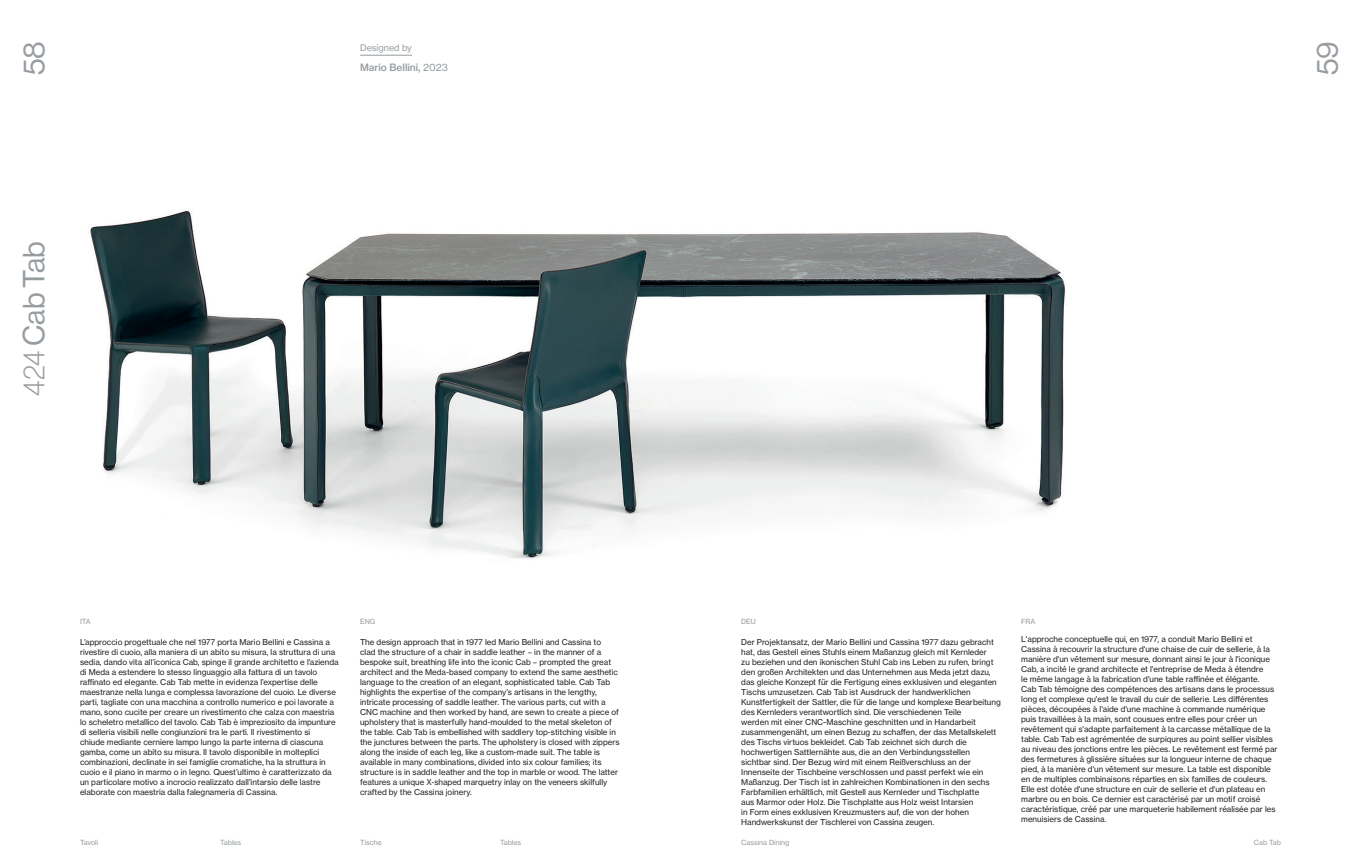
<style>
.page{position:relative;width:1361px;height:865px;background:#fff}
.page>*{position:absolute;margin:0;border:0;box-sizing:border-box;transform-origin:0 0}
.t1{font:30px "Haas Grot Disp 55 Roman";color:#979ca0}
.t2{font:500 10px "Haas Grot Text 65";color:#979ca0}
.t3{font:9px "Haas Grot Text 55 Roman";color:#979ca0}
.t4{font:8px/10px "Haas Grot Text 55 Roman";color:#231f20}
.t5{font:7px "Haas Grot Text 55 Roman";color:#979ca0}
.s1{font-family:"Haas Grot Text 55 Roman";font-weight:400}
.s2{font-family:"Haas Grot Disp 35";font-weight:100}
</style>
<div class="page">
<hr style="left:360px;top:55px;width:52px;height:1px;background:#979ca0">
<img style="left:90px;top:211px;width:975px;height:348px">
<h1 class="t1" style="left:17px;top:75px;width:36px;rotate:-90deg">58</h1>
<h1 class="t1" style="left:1310px;top:75px;width:35px;rotate:-90deg">59</h1>
<p class="t3" style="left:360px;top:42px;width:53px">Designed by</p>
<p class="t2" style="left:360px;top:61px;width:89px">Mario Bellini, <span class="s1">2023</span></p>
<h1 class="t1" style="left:17px;top:396px;width:156px;rotate:-90deg"><span class="s2">424</span> Cab Tab</h1>
<p class="t5" style="left:80px;top:617px;width:12px">ITA</p>
<p class="t5" style="left:360px;top:617px;width:17px">ENG</p>
<p class="t5" style="left:741px;top:617px;width:16px">DEU</p>
<p class="t5" style="left:1021px;top:617px;width:16px">FRA</p>
<p class="t4" style="left:80px;top:637px;width:260px">L’approccio progettuale che nel 1977 porta Mario Bellini e Cassina a rivestire di cuoio, alla maniera di un abito su misura, la struttura di una sedia, dando vita all’iconica Cab, spinge il grande architetto e l’azienda di Meda a estendere lo stesso linguaggio alla fattura di un tavolo raffinato ed elegante. Cab Tab mette in evidenza l’expertise delle maestranze nella lunga e complessa lavorazione del cuoio. Le diverse parti, tagliate con una macchina a controllo numerico e poi lavorate a mano, sono cucite per creare un rivestimento che calza con maestria lo scheletro metallico del tavolo. Cab Tab è impreziosito da impunture di selleria visibili nelle congiunzioni tra le parti. Il rivestimento si<br>chiude mediante cerniere lampo lungo la parte interna di ciascuna gamba, come un abito su misura. Il tavolo disponibile in molteplici combinazioni, declinate in sei famiglie cromatiche, ha la struttura in cuoio e il piano in marmo o in legno. Quest’ultimo è caratterizzato da un particolare motivo a incrocio realizzato dall’intarsio delle lastre elaborate con maestria dalla falegnameria di Cassina.</p>
<p class="t4" style="left:360px;top:637px;width:261px">The design approach that in 1977 led Mario Bellini and Cassina to<br>clad the structure of a chair in saddle leather – in the manner of a bespoke suit, breathing life into the iconic Cab – prompted the great architect and the Meda-based company to extend the same aesthetic language to the creation of an elegant, sophisticated table. Cab Tab highlights the expertise of the company’s artisans in the lengthy, intricate processing of saddle leather. The various parts, cut with a CNC machine and then worked by hand, are sewn to create a piece of upholstery that is masterfully hand-moulded to the metal skeleton of the table. Cab Tab is embellished with saddlery top-stitching visible in the junctures between the parts. The upholstery is closed with zippers along the inside of each leg, like a custom-made suit. The table is available in many combinations, divided into six colour families; its structure is in saddle leather and the top in marble or wood. The latter features a unique X-shaped marquetry inlay on the veneers skilfully crafted by the Cassina joinery.</p>
<p class="t4" style="left:741px;top:637px;width:261px">Der Projektansatz, der Mario Bellini und Cassina 1977 dazu gebracht hat, das Gestell eines Stuhls einem Maßanzug gleich mit Kernleder<br>zu beziehen und den ikonischen Stuhl Cab ins Leben zu rufen, bringt den großen Architekten und das Unternehmen aus Meda jetzt dazu, das gleiche Konzept für die Fertigung eines exklusiven und eleganten Tischs umzusetzen. Cab Tab ist Ausdruck der handwerklichen Kunstfertigkeit der Sattler, die für die lange und komplexe Bearbeitung des Kernleders verantwortlich sind. Die verschiedenen Teile<br>werden mit einer CNC-Maschine geschnitten und in Handarbeit zusammengenäht, um einen Bezug zu schaffen, der das Metallskelett des Tischs virtuos bekleidet. Cab Tab zeichnet sich durch die hochwertigen Sattlernähte aus, die an den Verbindungsstellen sichtbar sind. Der Bezug wird mit einem Reißverschluss an der Innenseite der Tischbeine verschlossen und passt perfekt wie ein Maßanzug. Der Tisch ist in zahlreichen Kombinationen in den sechs Farbfamilien erhältlich, mit Gestell aus Kernleder und Tischplatte<br>aus Marmor oder Holz. Die Tischplatte aus Holz weist Intarsien<br>in Form eines exklusiven Kreuzmusters auf, die von der hohen Handwerkskunst der Tischlerei von Cassina zeugen.</p>
<p class="t4" style="left:1021px;top:634px;width:258px">L'approche conceptuelle qui, en 1977, a conduit Mario Bellini et Cassina à recouvrir la structure d'une chaise de cuir de sellerie, à la manière d'un vêtement sur mesure, donnant ainsi le jour à l'iconique Cab, a incité le grand architecte et l'entreprise de Meda à étendre<br>le même langage à la fabrication d'une table raffinée et élégante.<br>Cab Tab témoigne des compétences des artisans dans le processus long et complexe qu'est le travail du cuir de sellerie. Les différentes pièces, découpées à l'aide d'une machine à commande numérique puis travaillées à la main, sont cousues entre elles pour créer un revêtement qui s'adapte parfaitement à la carcasse métallique de la table. Cab Tab est agrémentée de surpiqures au point sellier visibles au niveau des jonctions entre les pièces. Le revêtement est fermé par des fermetures à glissière situées sur la longueur interne de chaque pied, à la manière d'un vêtement sur mesure. La table est disponible en de multiples combinaisons réparties en six familles de couleurs.<br>Elle est dotée d'une structure en cuir de sellerie et d'un plateau en marbre ou en bois. Ce dernier est caractérisé par un motif croisé caractéristique, créé par une marqueterie habilement réalisée par les menuisiers de Cassina.</p>
<p class="t5" style="left:80px;top:838px;width:20px">Tavoli</p>
<p class="t5" style="left:220px;top:838px;width:23px">Tables</p>
<p class="t5" style="left:360px;top:838px;width:23px">Tische</p>
<p class="t5" style="left:500px;top:838px;width:23px">Tables</p>
<p class="t5" style="left:741px;top:838px;width:50px">Cassina Dining</p>
<p class="t5" style="left:1254px;top:838px;width:29px">Cab Tab</p>
</div>
